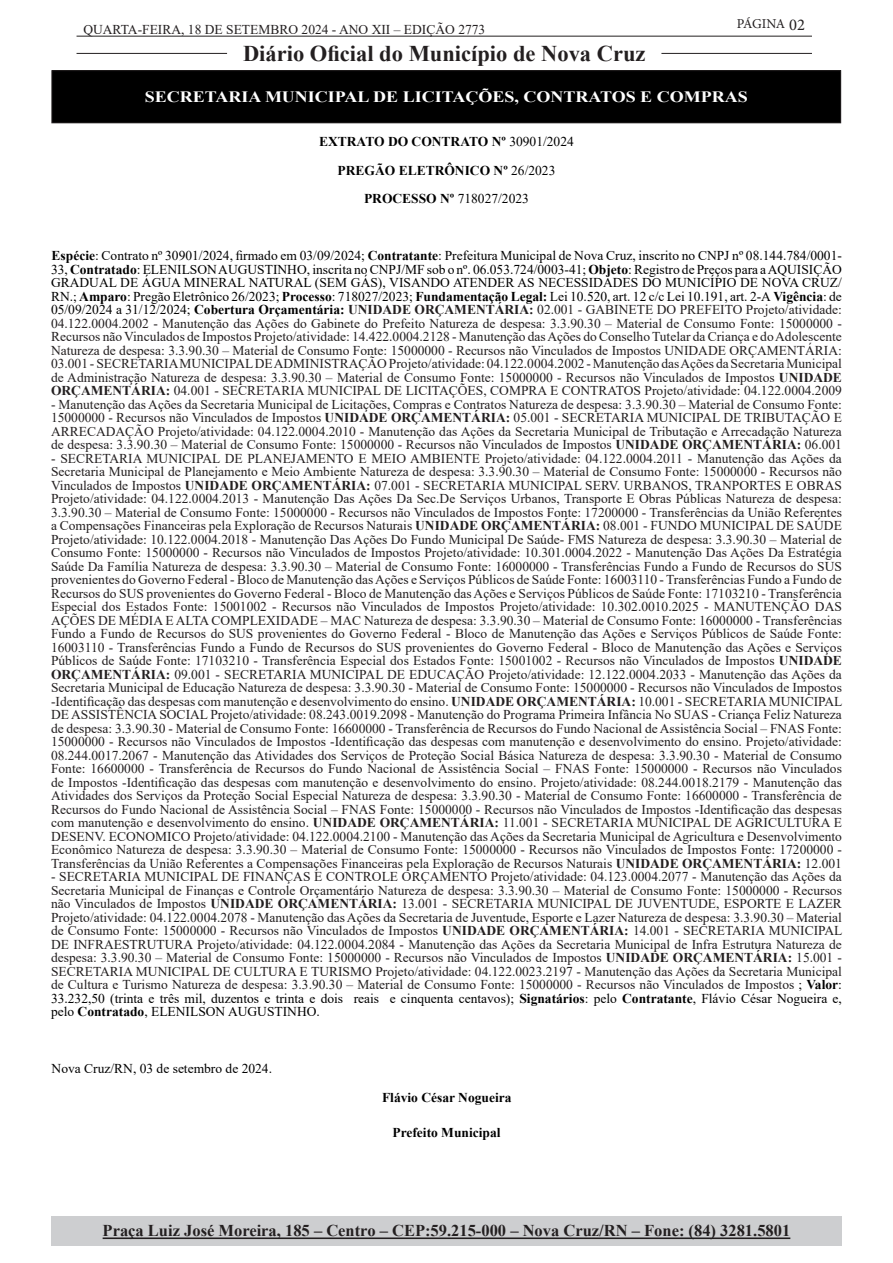
<style>
.page{position:relative;width:893px;height:1263px;background:#fff}
.page>*{position:absolute;margin:0;border:0;box-sizing:border-box;transform-origin:0 0}
.t1{font:700 22.5px "Times New Roman";color:#231f20}
.t2{font:700 16.5px "Times New Roman";color:#231f20}
.t3{font:700 15.75px "Times New Roman";color:#fff;scale:1.14 1}
.t4{font:13.5px/13.5px "Times New Roman";color:#231f20;text-align:justify}
.t5{font:700 13.5px "Times New Roman";color:#000}
.t6{font:13.5px "Times New Roman";color:#000}
.t7{font:13.5px "Minion Pro";letter-spacing:-.03em;color:#231f20}
.s1{font-size:16.5px}
.s2{font-weight:400}
.s3{font-weight:700}
.s4{font-weight:700;color:#000}
.s5{color:#000}
</style>
<div class="page">
<hr style="left:77px;top:36px;width:735px;height:1px;background:#231f20">
<hr style="left:77px;top:53px;width:150px;height:1px;background:#231f20">
<hr style="left:661px;top:53px;width:151px;height:1px;background:#231f20">
<div style="left:51px;top:1216px;width:791px;height:29px;background:#cdced0"></div>
<hr style="left:103px;top:1237px;width:687px;height:2px;background:#231f20">
<div style="left:52px;top:71px;width:789px;height:52px;background:#000"></div>
<div style="left:51px;top:70px;width:790px;height:53px;border:1px solid #231f20"></div>
<p class="t4" style="left:83px;top:23px;width:403px">QUARTA-FEIRA, 18 DE SETEMBRO 2024 - ANO XII – EDIÇÃO 2773</p>
<h1 class="t1" style="left:243px;top:37px;width:404px">Diário Oficial do Município de Nova Cruz</h1>
<p class="t7" style="left:737px;top:15px;width:70px">PÁGINA <span class="s1">02</span></p>
<p class="t3" style="left:145px;top:85px;width:530px">SECRETARIA MUNICIPAL DE LICITAÇÕES, CONTRATOS E COMPRAS</p>
<p class="t5" style="left:319px;top:132px;width:256px">EXTRATO DO CONTRATO Nº <span class="s2">30901/2024</span></p>
<p class="t5" style="left:338px;top:160px;width:219px">PREGÃO ELETRÔNICO Nº <span class="s2">26/2023</span></p>
<p class="t6" style="left:364px;top:189px;width:166px"><span class="s3">PROCESSO Nº</span> 718027/2023</p>
<p class="t4" style="left:51px;top:248px;width:792px"><span class="s4">Espécie</span><span class="s5">: Contrato nº 30901/2024, firmado em 03/09/2024;</span> <span class="s4">Contratante</span><span class="s5">: Prefeitura Municipal de Nova Cruz, inscrito no CNPJ nº 08.144.784/0001- 33,</span> <span class="s4">Contratado</span><span class="s5">: ELENILSON AUGUSTINHO, inscrita no CNPJ/MF sob o nº. 06.053.724/0003-41;</span> <span class="s4">Objeto</span><span class="s5">: Registro de Preços para a AQUISIÇÃO GRADUAL DE ÁGUA MINERAL NATURAL (SEM GÁS), VISANDO ATENDER AS NECESSIDADES DO MUNICÍPIO DE NOVA CRUZ/ RN.;</span> <span class="s4">Amparo</span><span class="s5">: Pregão Eletrônico 26/2023;</span> <span class="s4">Processo</span><span class="s5">: 718027/2023;</span> <span class="s4">Fundamentação Legal:</span> <span class="s5">Lei 10.520, art. 12 c/c Lei 10.191, art. 2-A</span> <span class="s4">Vigência</span><span class="s5">: de 05/09/2024 a 31/12/2024;</span> <span class="s4">Cobertura Orçamentária:</span> <span class="s3">UNIDADE ORÇAMENTÁRIA:</span> 02.001 - GABINETE DO PREFEITO Projeto/atividade:<br>04.122.0004.2002 - Manutenção das Ações do Gabinete do Prefeito Natureza de despesa: 3.3.90.30 – Material de Consumo Fonte: 15000000 - Recursos não Vinculados de Impostos Projeto/atividade: 14.422.0004.2128 - Manutenção das Ações do Conselho Tutelar da Criança e do Adolescente Natureza de despesa: 3.3.90.30 – Material de Consumo Fonte: 15000000 - Recursos não Vinculados de Impostos UNIDADE ORÇAMENTÁRIA:<br>03.001 - SECRETARIA MUNICIPAL DE ADMINISTRAÇÃO Projeto/atividade: 04.122.0004.2002 - Manutenção das Ações da Secretaria Municipal de Administração Natureza de despesa: 3.3.90.30 – Material de Consumo Fonte: 15000000 - Recursos não Vinculados de Impostos <span class="s3">UNIDADE ORÇAMENTÁRIA:</span> 04.001 - SECRETARIA MUNICIPAL DE LICITAÇÕES, COMPRA E CONTRATOS Projeto/atividade: 04.122.0004.2009</p>
<p class="t4" style="left:51px;top:397px;width:792px">- Manutenção das Ações da Secretaria Municipal de Licitações, Compras e Contratos Natureza de despesa: 3.3.90.30 – Material de Consumo Fonte:<br>15000000 - Recursos não Vinculados de Impostos <span class="s3">UNIDADE ORÇAMENTÁRIA:</span> 05.001 - SECRETARIA MUNICIPAL DE TRIBUTAÇÃO E ARRECADAÇÃO Projeto/atividade: 04.122.0004.2010 - Manutenção das Ações da Secretaria Municipal de Tributação e Arrecadação Natureza de despesa: 3.3.90.30 – Material de Consumo Fonte: 15000000 - Recursos não Vinculados de Impostos <span class="s3">UNIDADE ORÇAMENTÁRIA:</span> 06.001</p>
<p class="t4" style="left:51px;top:451px;width:793px">- SECRETARIA MUNICIPAL DE PLANEJAMENTO E MEIO AMBIENTE Projeto/atividade: 04.122.0004.2011 - Manutenção das Ações da Secretaria Municipal de Planejamento e Meio Ambiente Natureza de despesa: 3.3.90.30 – Material de Consumo Fonte: 15000000 - Recursos não Vinculados de Impostos <span class="s3">UNIDADE ORÇAMENTÁRIA:</span> 07.001 - SECRETARIA MUNICIPAL SERV. URBANOS, TRANPORTES E OBRAS Projeto/atividade: 04.122.0004.2013 - Manutenção Das Ações Da Sec.De Serviços Urbanos, Transporte E Obras Públicas Natureza de despesa:<br>3.3.90.30 – Material de Consumo Fonte: 15000000 - Recursos não Vinculados de Impostos Fonte: 17200000 - Transferências da União Referentes a Compensações Financeiras pela Exploração de Recursos Naturais <span class="s3">UNIDADE ORÇAMENTÁRIA:</span> 08.001 - FUNDO MUNICIPAL DE SAÚDE Projeto/atividade: 10.122.0004.2018 - Manutenção Das Ações Do Fundo Municipal De Saúde- FMS Natureza de despesa: 3.3.90.30 – Material de Consumo Fonte: 15000000 - Recursos não Vinculados de Impostos Projeto/atividade: 10.301.0004.2022 - Manutenção Das Ações Da Estratégia Saúde Da Família Natureza de despesa: 3.3.90.30 – Material de Consumo Fonte: 16000000 - Transferências Fundo a Fundo de Recursos do SUS provenientes do Governo Federal - Bloco de Manutenção das Ações e Serviços Públicos de Saúde Fonte: 16003110 - Transferências Fundo a Fundo de Recursos do SUS provenientes do Governo Federal - Bloco de Manutenção das Ações e Serviços Públicos de Saúde Fonte: 17103210 - Transferência Especial dos Estados Fonte: 15001002 - Recursos não Vinculados de Impostos Projeto/atividade: 10.302.0010.2025 - MANUTENÇÃO DAS AÇÕES DE MÉDIA E ALTA COMPLEXIDADE – MAC Natureza de despesa: 3.3.90.30 – Material de Consumo Fonte: 16000000 - Transferências Fundo a Fundo de Recursos do SUS provenientes do Governo Federal - Bloco de Manutenção das Ações e Serviços Públicos de Saúde Fonte:<br>16003110 - Transferências Fundo a Fundo de Recursos do SUS provenientes do Governo Federal - Bloco de Manutenção das Ações e Serviços Públicos de Saúde Fonte: 17103210 - Transferência Especial dos Estados Fonte: 15001002 - Recursos não Vinculados de Impostos <span class="s3">UNIDADE ORÇAMENTÁRIA:</span> 09.001 - SECRETARIA MUNICIPAL DE EDUCAÇÃO Projeto/atividade: 12.122.0004.2033 - Manutenção das Ações da Secretaria Municipal de Educação Natureza de despesa: 3.3.90.30 - Material de Consumo Fonte: 15000000 - Recursos não Vinculados de Impostos -Identificação das despesas com manutenção e desenvolvimento do ensino. <span class="s3">UNIDADE ORÇAMENTÁRIA:</span> 10.001 - SECRETARIA MUNICIPAL DE ASSISTÊNCIA SOCIAL Projeto/atividade: 08.243.0019.2098 - Manutenção do Programa Primeira Infância No SUAS - Criança Feliz Natureza de despesa: 3.3.90.30 - Material de Consumo Fonte: 16600000 - Transferência de Recursos do Fundo Nacional de Assistência Social – FNAS Fonte:<br>15000000 - Recursos não Vinculados de Impostos -Identificação das despesas com manutenção e desenvolvimento do ensino. Projeto/atividade:<br>08.244.0017.2067 - Manutenção das Atividades dos Serviços de Proteção Social Básica Natureza de despesa: 3.3.90.30 - Material de Consumo Fonte: 16600000 - Transferência de Recursos do Fundo Nacional de Assistência Social – FNAS Fonte: 15000000 - Recursos não Vinculados de Impostos -Identificação das despesas com manutenção e desenvolvimento do ensino. Projeto/atividade: 08.244.0018.2179 - Manutenção das Atividades dos Serviços da Proteção Social Especial Natureza de despesa: 3.3.90.30 - Material de Consumo Fonte: 16600000 - Transferência de Recursos do Fundo Nacional de Assistência Social – FNAS Fonte: 15000000 - Recursos não Vinculados de Impostos -Identificação das despesas com manutenção e desenvolvimento do ensino. <span class="s3">UNIDADE ORÇAMENTÁRIA:</span> 11.001 - SECRETARIA MUNICIPAL DE AGRICULTURA E DESENV. ECONOMICO Projeto/atividade: 04.122.0004.2100 - Manutenção das Ações da Secretaria Municipal de Agricultura e Desenvolvimento Econômico Natureza de despesa: 3.3.90.30 – Material de Consumo Fonte: 15000000 - Recursos não Vinculados de Impostos Fonte: 17200000 - Transferências da União Referentes a Compensações Financeiras pela Exploração de Recursos Naturais <span class="s3">UNIDADE ORÇAMENTÁRIA:</span> 12.001</p>
<p class="t4" style="left:51px;top:869px;width:793px">- SECRETARIA MUNICIPAL DE FINANÇAS E CONTROLE ORÇAMENTO Projeto/atividade: 04.123.0004.2077 - Manutenção das Ações da Secretaria Municipal de Finanças e Controle Orçamentário Natureza de despesa: 3.3.90.30 – Material de Consumo Fonte: 15000000 - Recursos não Vinculados de Impostos <span class="s3">UNIDADE ORÇAMENTÁRIA:</span> 13.001 - SECRETARIA MUNICIPAL DE JUVENTUDE, ESPORTE E LAZER Projeto/atividade: 04.122.0004.2078 - Manutenção das Ações da Secretaria de Juventude, Esporte e Lazer Natureza de despesa: 3.3.90.30 – Material de Consumo Fonte: 15000000 - Recursos não Vinculados de Impostos <span class="s3">UNIDADE ORÇAMENTÁRIA:</span> 14.001 - SECRETARIA MUNICIPAL DE INFRAESTRUTURA Projeto/atividade: 04.122.0004.2084 - Manutenção das Ações da Secretaria Municipal de Infra Estrutura Natureza de despesa: 3.3.90.30 – Material de Consumo Fonte: 15000000 - Recursos não Vinculados de Impostos <span class="s3">UNIDADE ORÇAMENTÁRIA:</span> 15.001 - SECRETARIA MUNICIPAL DE CULTURA E TURISMO Projeto/atividade: 04.122.0023.2197 - Manutenção das Ações da Secretaria Municipal de Cultura e Turismo Natureza de despesa: 3.3.90.30 – Material de Consumo Fonte: 15000000 - Recursos não Vinculados de Impostos <span class="s5">;</span> <span class="s4">Valor</span><span class="s5">:<br>33.232,50 (trinta e três mil, duzentos e trinta e dois reais e cinquenta centavos);</span> <span class="s4">Signatários</span><span class="s5">: pelo</span> <span class="s4">Contratante</span><span class="s5">, Flávio César Nogueira e, pelo</span> <span class="s4">Contratado</span><span class="s5">, ELENILSON AUGUSTINHO.</span></p>
<p class="t6" style="left:52px;top:1059px;width:222px">Nova Cruz/RN, 03 de setembro de 2024.</p>
<p class="t5" style="left:382px;top:1087px;width:131px">Flávio César Nogueira</p>
<p class="t5" style="left:392px;top:1122px;width:110px">Prefeito Municipal</p>
<p class="t2" style="left:103px;top:1219px;width:689px">Praça Luiz José Moreira, 185 – Centro – CEP:59.215-000 – Nova Cruz/RN – Fone: (84) 3281.5801</p>
</div>
